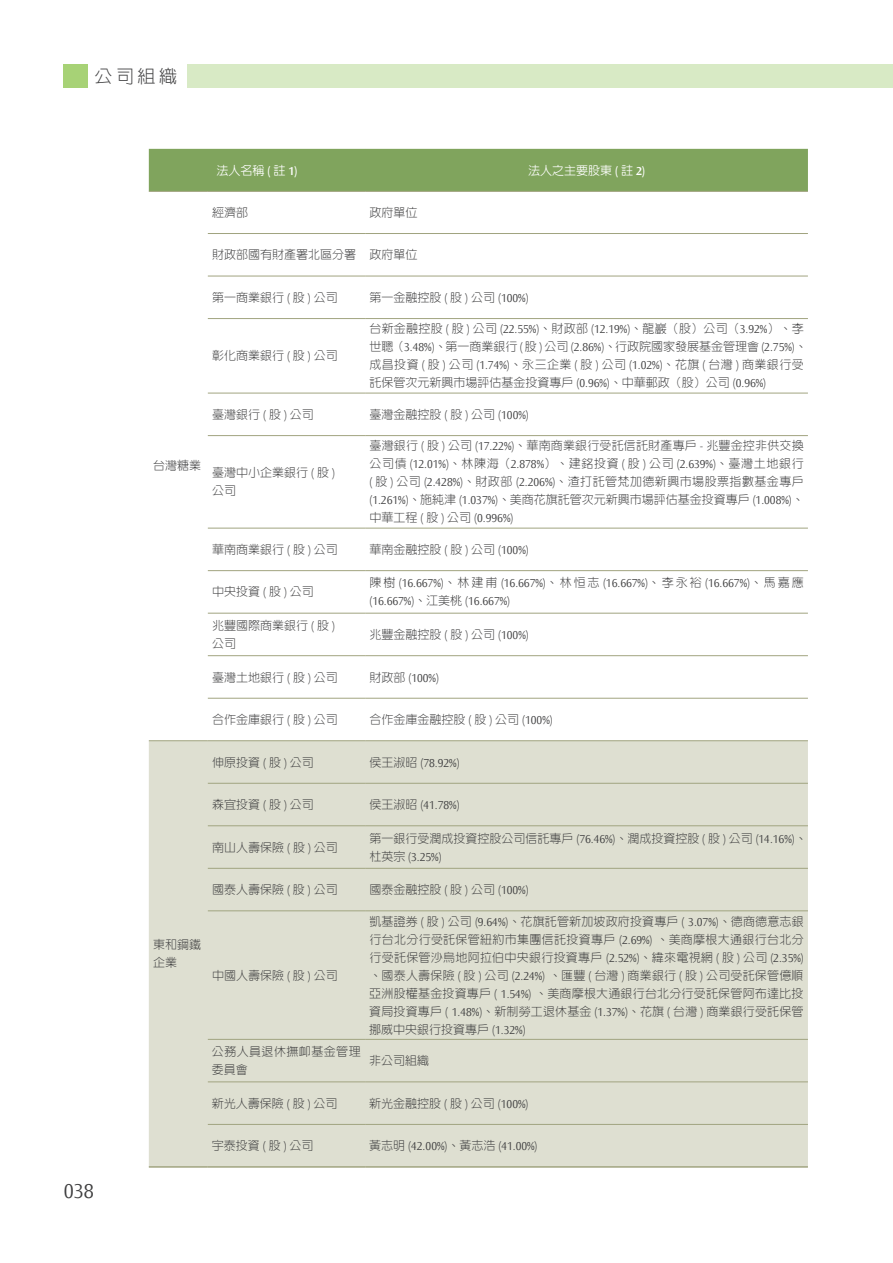
<style>
.page{position:relative;width:893px;height:1263px;background:#fff}
.page>*{position:absolute;margin:0;border:0;box-sizing:border-box;transform-origin:0 0}
.t1{font:300 21px "Ocean Sans";color:#3e3e3f}
.t2{font:300 18px "AR New Hei B5";color:#3e3e3f}
.t3{font:300 12px/18px "AR New Hei B5";color:#3e3e3f}
.t4{font:300 12px/18px "Ocean Sans";color:#3e3e3f}
.t5{font:500 12px "AR New Hei B5";color:#fff}
.t6{font:300 12px/18px "AR New Hei B5";letter-spacing:.035em;color:#3e3e3f}
.s1{font-family:"Ocean Sans";font-weight:600}
.s2{font-family:"Ocean Sans"}
.s3{font-family:"AR New Hei B5"}
</style>
<div class="page">
<div style="left:64px;top:64px;width:24px;height:24px;background:#a7d276"></div>
<div style="left:187px;top:64px;width:706px;height:24px;background:#d8eac5"></div>
<div style="left:149px;top:149px;width:659px;height:42px;background:#80a45d"></div>
<div style="left:149px;top:741px;width:659px;height:425px;background:#dedfd1"></div>
<hr style="left:208px;top:233px;width:157px;height:1px;background:#a1a480">
<hr style="left:365px;top:233px;width:443px;height:1px;background:#a1a480">
<hr style="left:208px;top:276px;width:157px;height:1px;background:#a1a480">
<hr style="left:365px;top:276px;width:443px;height:1px;background:#a1a480">
<hr style="left:208px;top:318px;width:157px;height:1px;background:#a1a480">
<hr style="left:365px;top:318px;width:443px;height:1px;background:#a1a480">
<hr style="left:208px;top:393px;width:157px;height:1px;background:#a1a480">
<hr style="left:365px;top:393px;width:443px;height:1px;background:#a1a480">
<hr style="left:208px;top:435px;width:157px;height:1px;background:#a1a480">
<hr style="left:365px;top:435px;width:443px;height:1px;background:#a1a480">
<hr style="left:208px;top:528px;width:157px;height:1px;background:#a1a480">
<hr style="left:365px;top:528px;width:443px;height:1px;background:#a1a480">
<hr style="left:208px;top:570px;width:157px;height:1px;background:#a1a480">
<hr style="left:365px;top:570px;width:443px;height:1px;background:#a1a480">
<hr style="left:208px;top:613px;width:157px;height:1px;background:#a1a480">
<hr style="left:365px;top:613px;width:443px;height:1px;background:#a1a480">
<hr style="left:208px;top:655px;width:157px;height:1px;background:#a1a480">
<hr style="left:365px;top:655px;width:443px;height:1px;background:#a1a480">
<hr style="left:208px;top:698px;width:157px;height:1px;background:#a1a480">
<hr style="left:365px;top:698px;width:443px;height:1px;background:#a1a480">
<hr style="left:149px;top:740px;width:59px;height:1px;background:#a1a480">
<hr style="left:208px;top:740px;width:157px;height:1px;background:#a1a480">
<hr style="left:365px;top:740px;width:443px;height:1px;background:#a1a480">
<hr style="left:208px;top:783px;width:157px;height:1px;background:#a1a480">
<hr style="left:365px;top:783px;width:443px;height:1px;background:#a1a480">
<hr style="left:208px;top:825px;width:157px;height:1px;background:#a1a480">
<hr style="left:365px;top:825px;width:443px;height:1px;background:#a1a480">
<hr style="left:208px;top:868px;width:157px;height:1px;background:#a1a480">
<hr style="left:365px;top:868px;width:443px;height:1px;background:#a1a480">
<hr style="left:208px;top:910px;width:157px;height:1px;background:#a1a480">
<hr style="left:365px;top:910px;width:443px;height:1px;background:#a1a480">
<hr style="left:208px;top:1039px;width:157px;height:1px;background:#a1a480">
<hr style="left:365px;top:1039px;width:443px;height:1px;background:#a1a480">
<hr style="left:208px;top:1081px;width:157px;height:1px;background:#a1a480">
<hr style="left:365px;top:1081px;width:443px;height:1px;background:#a1a480">
<hr style="left:208px;top:1124px;width:157px;height:1px;background:#a1a480">
<hr style="left:365px;top:1124px;width:443px;height:1px;background:#a1a480">
<hr style="left:149px;top:191px;width:59px;height:1px;background:#a1a480">
<hr style="left:208px;top:191px;width:157px;height:1px;background:#a1a480">
<hr style="left:365px;top:191px;width:443px;height:1px;background:#a1a480">
<hr style="left:149px;top:1166px;width:59px;height:2px;background:#a1a480">
<hr style="left:208px;top:1166px;width:157px;height:2px;background:#a1a480">
<hr style="left:365px;top:1166px;width:443px;height:2px;background:#a1a480">
<h2 class="t2" style="left:94px;top:67px;width:84px">公司組織</h2>
<h1 class="t1" style="left:64px;top:1180px;width:32px">038</h1>
<p class="t3" style="left:153px;top:457px;width:49px">台灣糖業</p>
<p class="t5" style="left:217px;top:164px;width:82px">法人名稱 <span class="s1">(</span> 註 <span class="s1">1)</span></p>
<p class="t5" style="left:528px;top:164px;width:118px">法人之主要股東 <span class="s1">(</span> 註 <span class="s1">2)</span></p>
<p class="t3" style="left:212px;top:203px;width:37px">經濟部</p>
<p class="t3" style="left:369px;top:203px;width:49px">政府單位</p>
<p class="t3" style="left:212px;top:246px;width:207px">財政部國有財產署北區分署 政府單位</p>
<p class="t3" style="left:212px;top:288px;width:127px">第一商業銀行 <span class="s2">(</span> 股 <span class="s2">)</span> 公司</p>
<p class="t3" style="left:369px;top:288px;width:161px">第一金融控股 <span class="s2">(</span> 股 <span class="s2">)</span> 公司 <span class="s2">(100%)</span></p>
<p class="t3" style="left:212px;top:347px;width:127px">彰化商業銀行 <span class="s2">(</span> 股 <span class="s2">)</span> 公司</p>
<p class="t3" style="left:369px;top:320px;width:439px">台新金融控股 <span class="s2">(</span> 股 <span class="s2">)</span> 公司 <span class="s2">(22.55%)</span>、財政部 <span class="s2">(12.19%)</span>、龍巖（股）公司（<span class="s2">3.92%</span>）、李世聰（<span class="s2">3.48%)</span>、第一商業銀行 <span class="s2">(</span> 股 <span class="s2">)</span> 公司 <span class="s2">(2.86%)</span>、行政院國家發展基金管理會 <span class="s2">(2.75%)</span>、成昌投資 <span class="s2">(</span> 股 <span class="s2">)</span> 公司 <span class="s2">(1.74%)</span>、永三企業 <span class="s2">(</span> 股 <span class="s2">)</span> 公司 <span class="s2">(1.02%)</span>、花旗 <span class="s2">(</span> 台灣 <span class="s2">)</span> 商業銀行受託保管次元新興市場評估基金投資專戶 <span class="s2">(0.96%)</span>、中華郵政（股）公司 <span class="s2">(0.96%)</span></p>
<p class="t3" style="left:212px;top:405px;width:103px">臺灣銀行 <span class="s2">(</span> 股 <span class="s2">)</span> 公司</p>
<p class="t3" style="left:369px;top:405px;width:161px">臺灣金融控股 <span class="s2">(</span> 股 <span class="s2">)</span> 公司 <span class="s2">(100%)</span></p>
<p class="t3" style="left:212px;top:464px;width:124px">臺灣中小企業銀行 <span class="s2">(</span> 股 <span class="s2">)</span>公司</p>
<p class="t3" style="left:369px;top:437px;width:436px;text-align:justify">臺灣銀行 <span class="s2">(</span> 股 <span class="s2">)</span> 公司 <span class="s2">(17.22%)</span>、華南商業銀行受託信託財產專戶 <span class="s2">-</span> 兆豐金控非供交換公司債 <span class="s2">(12.01%)</span>、林陳海（<span class="s2">2.878%</span>）、建銘投資 <span class="s2">(</span> 股 <span class="s2">)</span> 公司 <span class="s2">(2.639%)</span>、臺灣土地銀行<span class="s2">(</span> 股 <span class="s2">)</span> 公司 <span class="s2">(2.428%)</span>、財政部 <span class="s2">(2.206%)</span>、渣打託管梵加德新興市場股票指數基金專戶<span class="s2">(1.261%)</span>、施純津 <span class="s2">(1.037%)</span>、美商花旗託管次元新興市場評估基金投資專戶 <span class="s2">(1.008%)</span>、</p>
<p class="t4" style="left:369px;top:510px;width:145px"><span class="s3">中華工程</span> ( <span class="s3">股</span> ) <span class="s3">公司</span> (0.996%)</p>
<p class="t3" style="left:212px;top:540px;width:127px">華南商業銀行 <span class="s2">(</span> 股 <span class="s2">)</span> 公司</p>
<p class="t3" style="left:369px;top:540px;width:161px">華南金融控股 <span class="s2">(</span> 股 <span class="s2">)</span> 公司 <span class="s2">(100%)</span></p>
<p class="t3" style="left:212px;top:583px;width:103px">中央投資 <span class="s2">(</span> 股 <span class="s2">)</span> 公司</p>
<p class="t4" style="left:369px;top:575px;width:436px"><span class="s3">陳樹</span> (16.667%)<span class="s3">、林建甫</span> (16.667%)<span class="s3">、林恒志</span> (16.667%)<span class="s3">、李永裕</span> (16.667%)<span class="s3">、馬嘉應</span>(16.667%)<span class="s3">、江美桃</span> (16.667%)</p>
<p class="t3" style="left:212px;top:616px;width:124px">兆豐國際商業銀行 <span class="s2">(</span> 股 <span class="s2">)</span>公司</p>
<p class="t3" style="left:369px;top:625px;width:161px">兆豐金融控股 <span class="s2">(</span> 股 <span class="s2">)</span> 公司 <span class="s2">(100%)</span></p>
<p class="t3" style="left:212px;top:668px;width:127px">臺灣土地銀行 <span class="s2">(</span> 股 <span class="s2">)</span> 公司</p>
<p class="t4" style="left:369px;top:669px;width:71px"><span class="s3">財政部</span> (100%)</p>
<p class="t3" style="left:212px;top:710px;width:127px">合作金庫銀行 <span class="s2">(</span> 股 <span class="s2">)</span> 公司</p>
<p class="t3" style="left:369px;top:710px;width:185px">合作金庫金融控股 <span class="s2">(</span> 股 <span class="s2">)</span> 公司 <span class="s2">(100%)</span></p>
<p class="t3" style="left:153px;top:936px;width:49px">東和鋼鐵企業</p>
<p class="t3" style="left:212px;top:753px;width:103px">伸原投資 <span class="s2">(</span> 股 <span class="s2">)</span> 公司</p>
<p class="t4" style="left:369px;top:754px;width:92px"><span class="s3">侯王淑昭</span> (78.92%)</p>
<p class="t3" style="left:212px;top:795px;width:103px">森宜投資 <span class="s2">(</span> 股 <span class="s2">)</span> 公司</p>
<p class="t4" style="left:369px;top:796px;width:92px"><span class="s3">侯王淑昭</span> (41.78%)</p>
<p class="t3" style="left:212px;top:838px;width:127px">南山人壽保險 <span class="s2">(</span> 股 <span class="s2">)</span> 公司</p>
<p class="t3" style="left:369px;top:829px;width:439px">第一銀行受潤成投資控股公司信託專戶 <span class="s2">(76.46%)</span>、潤成投資控股 <span class="s2">(</span> 股 <span class="s2">)</span> 公司 <span class="s2">(14.16%)</span>、</p>
<p class="t4" style="left:369px;top:848px;width:74px"><span class="s3">杜英宗</span> (3.25%)</p>
<p class="t3" style="left:212px;top:880px;width:127px">國泰人壽保險 <span class="s2">(</span> 股 <span class="s2">)</span> 公司</p>
<p class="t3" style="left:369px;top:880px;width:161px">國泰金融控股 <span class="s2">(</span> 股 <span class="s2">)</span> 公司 <span class="s2">(100%)</span></p>
<p class="t3" style="left:212px;top:966px;width:127px">中國人壽保險 <span class="s2">(</span> 股 <span class="s2">)</span> 公司</p>
<p class="t3" style="left:369px;top:912px;width:436px;text-align:justify">凱基證券 <span class="s2">(</span> 股 <span class="s2">)</span> 公司 <span class="s2">(9.64%)</span>、花旗託管新加坡政府投資專戶 <span class="s2">( 3.07%)</span>、德商德意志銀行台北分行受託保管紐約市集團信託投資專戶 <span class="s2">(2.69%)</span> 、美商摩根大通銀行台北分行受託保管沙烏地阿拉伯中央銀行投資專戶 <span class="s2">(2.52%)</span>、緯來電視網 <span class="s2">(</span> 股 <span class="s2">)</span> 公司 <span class="s2">(2.35%)</span>、國泰人壽保險 <span class="s2">(</span> 股 <span class="s2">)</span> 公司 <span class="s2">(2.24%)</span> 、匯豐 <span class="s2">(</span> 台灣 <span class="s2">)</span> 商業銀行 <span class="s2">(</span> 股 <span class="s2">)</span> 公司受託保管億順亞洲股權基金投資專戶 <span class="s2">( 1.54%)</span> 、美商摩根大通銀行台北分行受託保管阿布達比投資局投資專戶 <span class="s2">( 1.48%)</span>、新制勞工退休基金 <span class="s2">(1.37%)</span>、花旗 <span class="s2">(</span> 台灣 <span class="s2">)</span> 商業銀行受託保管挪威中央銀行投資專戶 <span class="s2">(1.32%)</span></p>
<p class="t6" style="left:212px;top:1043px;width:150px">公務人員退休撫卹基金管理委員會</p>
<p class="t3" style="left:369px;top:1052px;width:61px">非公司組織</p>
<p class="t3" style="left:212px;top:1094px;width:127px">新光人壽保險 <span class="s2">(</span> 股 <span class="s2">)</span> 公司</p>
<p class="t3" style="left:369px;top:1094px;width:161px">新光金融控股 <span class="s2">(</span> 股 <span class="s2">)</span> 公司 <span class="s2">(100%)</span></p>
<p class="t3" style="left:212px;top:1137px;width:103px">宇泰投資 <span class="s2">(</span> 股 <span class="s2">)</span> 公司</p>
<p class="t4" style="left:369px;top:1137px;width:170px"><span class="s3">黃志明</span> (42.00%)<span class="s3">、黃志浩</span> (41.00%)</p>
</div>
